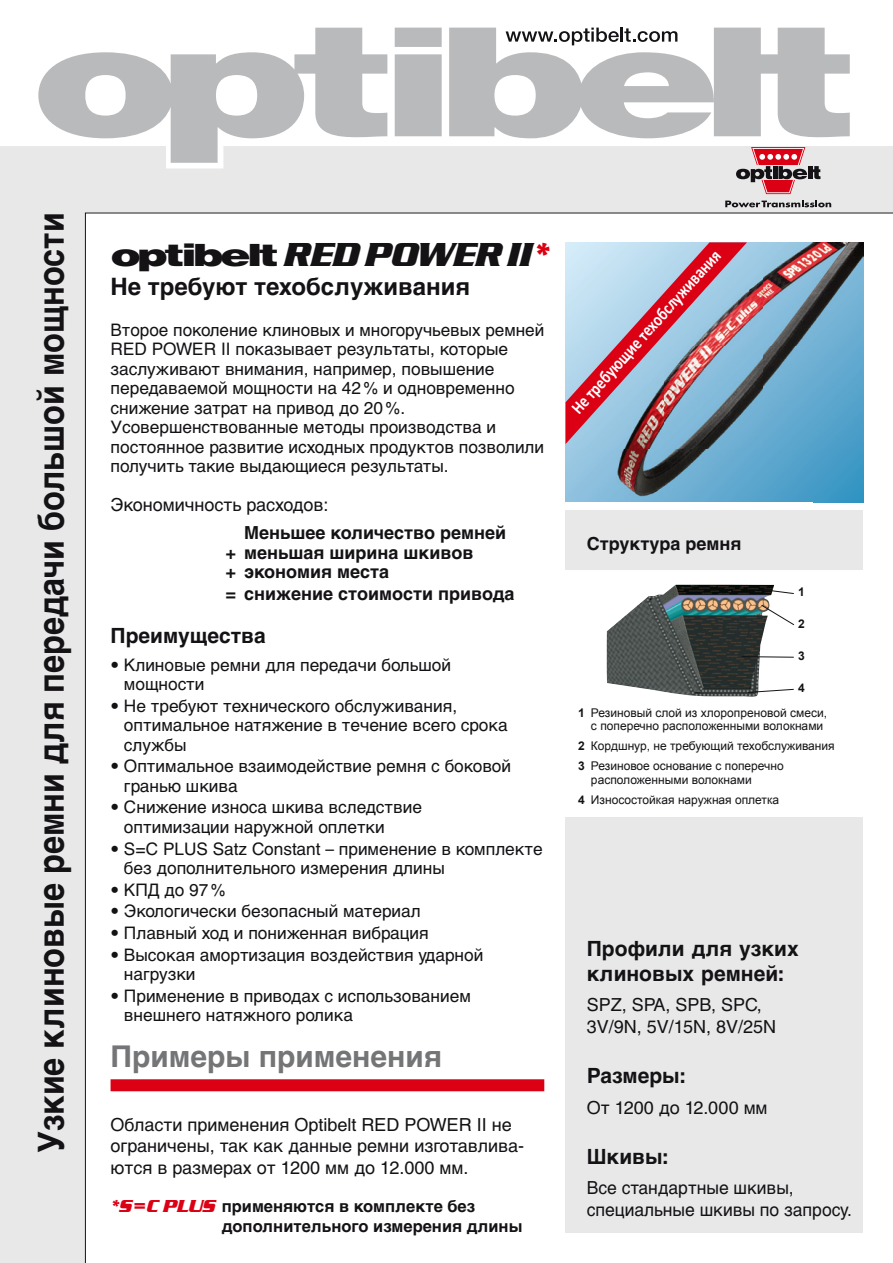
<style>
.page{position:relative;width:893px;height:1263px;background:#fff}
.page>*{position:absolute;margin:0;border:0;box-sizing:border-box;transform-origin:0 0}
.t1{font:700 36px "Helvetica LTCYR";color:#141215;scale:.9 1}
.t2{font:italic 700 34.5px "Serpentine D";color:#141215}
.t3{font:700 30px "Helvetica LTCYR";color:#747577}
.t4{font:700 24px "Helvetica LTCYR";color:#141215}
.t5{font:700 21px/25.2px "Helvetica LTCYR";color:#141215}
.t6{font:18px/21.6px "Helvetica LTCYR";color:#141215}
.t7{font:700 18px/19.5px "Helvetica LTCYR";color:#141215}
.t8{font:700 18px "Calibri";color:#fff;scale:.83 1}
.t9{font:17.25px/19.5px "Helvetica LTCYR";color:#141215}
.t10{font:700 16.5px "Helvetica LTCYR";color:#141215}
.t11{font:12px/20px "Arial";color:#141215}
.t12{font:700 12px "Arial";color:#141215}
.s1{font-family:"Helvetica Com";font-weight:900;font-style:normal;font-size:30.75px}
.s2{color:#dc0014}
.s3{font-weight:700}
.s4{font-family:"Serpentine D";font-style:italic;font-size:18px;color:#dc0014}
</style>
<div class="page">
<div style="left:0;top:147px;width:893px;height:1116px;background:#e8e8e9"></div>
<div style="left:85px;top:213px;width:808px;height:1050px;background:#fff"></div>
<div style="left:566px;top:510px;width:297px;height:723px;background:#e8e8e9"></div>
<div style="left:111px;top:1079px;width:433px;height:12px;background:#dc0014"></div>
<div style="left:566px;top:570px;width:297px;height:246px;background:#fff"></div>
<svg style="left:813px;top:166px;width:7px;height:13px"></svg>
<hr style="left:808px;top:166px;width:4px;height:13px;background:#141215">
<svg style="left:725px;top:201px;width:106px;height:6px"></svg>
<svg style="left:736px;top:147px;width:71px;height:47px"></svg>
<div style="left:166px;top:121px;width:57px;height:47px;background:#fff"></div>
<svg style="left:395px;top:28px;width:47px;height:108px;background:#bebfc1"></svg>
<svg style="left:38px;top:28px;width:349px;height:135px;fill:#b9babc"></svg>
<svg style="left:449px;top:28px;width:401px;height:110px"></svg>
<img style="left:607px;top:585px;width:167px;height:112px">
<svg style="left:762px;top:589px;width:32px;height:5px"></svg>
<svg style="left:761px;top:604px;width:34px;height:22px"></svg>
<svg style="left:741px;top:656px;width:53px;height:2px"></svg>
<svg style="left:747px;top:688px;width:47px;height:5px"></svg>
<img style="left:566px;top:242px;width:297px;height:260px">
<svg style="left:566px;top:242px;width:181px;height:202px;background:#ac96a9"></svg>
<h1 class="t1" style="left:31px;top:1153px;width:1046px;rotate:-90deg">Узкие клиновые ремни для передачи большой мощности</h1>
<h2 class="t2" style="left:111px;top:236px;width:441px"><span class="s1">optibelt</span>RED POWER II<span class="s2">*</span></h2>
<h3 class="t4" style="left:111px;top:272px;width:361px">Не требуют техобслуживания</h3>
<p class="t8" style="left:566px;top:404px;width:259px;rotate:-48deg">Не требующие техобслуживания</p>
<p class="t9" style="left:111px;top:320px;width:435px">Второе поколение клиновых и многоручьевых ремней RED POWER II показывает результаты, которые заслуживают внимания, например, повышение передаваемой мощности на 42% и одновременно снижение затрат на привод до 20%.<br>Усовершенствованные методы производства и постоянное развитие исходных продуктов позволили получить такие выдающиеся результаты.</p>
<p class="t6" style="left:111px;top:494px;width:220px">Экономичность расходов:</p>
<p class="t7" style="left:225px;top:523px;width:282px;text-indent:19px">Меньшее количество ремней + меньшая ширина шкивов<br>+ экономия места</p>
<p class="t7" style="left:225px;top:584px;width:291px">= снижение стоимости привода</p>
<p class="t5" style="left:111px;top:622px;width:157px">Преимущества</p>
<p class="t9" style="left:124px;top:655px;width:329px;text-indent:-13px">• Клиновые ремни для передачи большой мощности</p>
<p class="t9" style="left:124px;top:696px;width:385px;text-indent:-13px">• Не требуют технического обслуживания, оптимальное натяжение в течение всего срока службы</p>
<p class="t9" style="left:124px;top:757px;width:389px;text-indent:-13px">• Оптимальное взаимодействие ремня с боковой гранью шкива</p>
<p class="t9" style="left:124px;top:798px;width:299px;text-indent:-13px">• Снижение износа шкива вследствие оптимизации наружной оплетки</p>
<p class="t9" style="left:124px;top:839px;width:420px;text-indent:-13px">• S=C PLUS Satz Constant – применение в комплекте без дополнительного измерения длины</p>
<p class="t9" style="left:111px;top:880px;width:117px">• КПД до 97%</p>
<p class="t9" style="left:111px;top:902px;width:312px">• Экологически безопасный материал</p>
<p class="t9" style="left:111px;top:923px;width:320px">• Плавный ход и пониженная вибрация</p>
<p class="t9" style="left:124px;top:945px;width:361px;text-indent:-13px">• Высокая амортизация воздействия ударной нагрузки</p>
<p class="t9" style="left:124px;top:986px;width:348px;text-indent:-13px">• Применение в приводах с использованием внешнего натяжного ролика</p>
<h3 class="t3" style="left:111px;top:1039px;width:333px">Примеры применения</h3>
<p class="t7" style="left:587px;top:534px;width:156px">Структура ремня</p>
<p class="t12" style="left:798px;top:584px;width:8px">1</p>
<p class="t12" style="left:798px;top:616px;width:8px">2</p>
<p class="t12" style="left:798px;top:648px;width:8px">3</p>
<p class="t11" style="left:578px;top:675px;width:250px;line-height:25.2px;text-indent:220px"><span class="s3">4<br>1</span> Резиновый слой из хлоропреновой смеси,</p>
<p class="t11" style="left:578px;top:716px;width:258px;text-indent:13px">с поперечно расположенными волокнами<br><span class="s3">2</span> Кордшнур, не требующий техобслуживания<br><span class="s3">3</span> Резиновое основание с поперечно</p>
<p class="t11" style="left:578px;top:770px;width:202px;text-indent:13px">расположенными волокнами<br><span class="s3">4</span> Износостойкая наружная оплетка</p>
<p class="t5" style="left:587px;top:936px;width:213px">Профили для узких клиновых ремней:</p>
<p class="t6" style="left:587px;top:994px;width:191px">SPZ, SPA, SPB, SPC,<br>3V/9N, 5V/15N, 8V/25N</p>
<p class="t5" style="left:587px;top:1063px;width:100px">Размеры:</p>
<p class="t6" style="left:587px;top:1096px;width:182px">От 1200 до 12.000 мм</p>
<p class="t5" style="left:587px;top:1144px;width:83px">Шкивы:</p>
<p class="t6" style="left:587px;top:1177px;width:208px">Все стандартные шкивы,</p>
<p class="t6" style="left:111px;top:1114px;width:415px">Области применения Optibelt RED POWER II не ограничены, так как данные ремни изготавлива&shy;ются в размерах от 1200 мм до 12.000 мм.</p>
<p class="t10" style="left:111px;top:1197px;width:366px"><span class="s4">*S=C PLUS</span> применяются в комплекте без</p>
<p class="t6" style="left:587px;top:1199px;width:267px">специальные шкивы по запросу.</p>
<p class="t10" style="left:222px;top:1217px;width:302px">дополнительного измерения длины</p>
</div>
